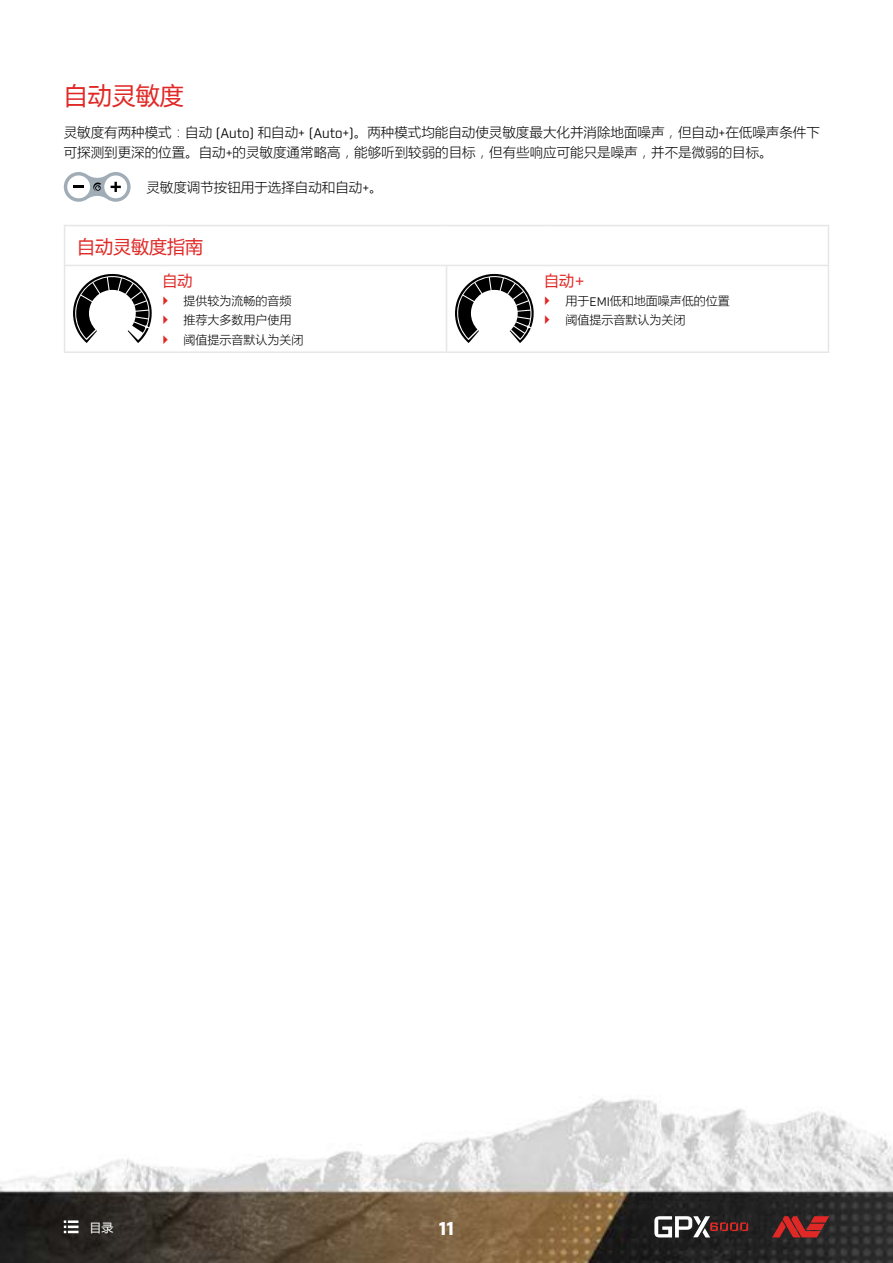
<style>
.page{position:relative;width:893px;height:1263px;background:#fff}
.page>*{position:absolute;margin:0;border:0;box-sizing:border-box;transform-origin:0 0}
.t1{font:24px "Microsoft Ya Hei";color:#e02926}
.t2{font:18px "Microsoft Ya Hei";color:#e02926}
.t3{font:900 18px "Industry";color:#fff}
.t4{font:15px "Microsoft Ya Hei";color:#e02926}
.t5{font:300 13.5px/20.2px "Microsoft Ya Hei";color:#000}
.t6{font:300 12px/19.2px "Microsoft Ya Hei";color:#000}
.t7{font:12px "Microsoft Ya Hei";color:#fff}
.s1{font-family:"Industry";font-weight:400}
</style>
<div class="page">
<img style="left:0;top:185px;width:893px;height:1078px">
<svg style="left:64px;top:1220px;width:15px;height:13px"></svg>
<svg style="left:654px;top:1216px;width:94px;height:21px"></svg>
<svg style="left:772px;top:1216px;width:57px;height:21px"></svg>
<svg style="left:64px;top:172px;width:67px;height:30px"></svg>
<svg style="left:65px;top:226px;width:763px;height:125px"></svg>
<hr style="left:64px;top:225px;width:98px;height:1px;background:#e6e6e6">
<hr style="left:64px;top:226px;width:1px;height:39px;background:#e6e6e6">
<hr style="left:162px;top:225px;width:284px;height:1px;background:#e6e6e6">
<hr style="left:446px;top:225px;width:98px;height:1px;background:#e6e6e6">
<hr style="left:544px;top:225px;width:285px;height:1px;background:#e6e6e6">
<hr style="left:828px;top:226px;width:1px;height:39px;background:#e6e6e6">
<hr style="left:64px;top:265px;width:98px;height:1px;background:#e6e6e6">
<hr style="left:64px;top:266px;width:1px;height:85px;background:#e6e6e6">
<hr style="left:162px;top:265px;width:284px;height:1px;background:#e6e6e6">
<hr style="left:64px;top:351px;width:98px;height:2px;background:#e6e6e6">
<hr style="left:162px;top:351px;width:284px;height:2px;background:#e6e6e6">
<hr style="left:544px;top:265px;width:285px;height:1px;background:#e6e6e6">
<hr style="left:828px;top:266px;width:1px;height:85px;background:#e6e6e6">
<hr style="left:446px;top:351px;width:98px;height:2px;background:#e6e6e6">
<hr style="left:544px;top:351px;width:285px;height:2px;background:#e6e6e6">
<svg style="left:73px;top:274px;width:79px;height:69px"></svg>
<svg style="left:163px;top:296px;width:5px;height:9px"></svg>
<svg style="left:163px;top:316px;width:5px;height:8px"></svg>
<svg style="left:163px;top:335px;width:5px;height:9px"></svg>
<svg style="left:446px;top:265px;width:382px;height:87px"></svg>
<h1 class="t1" style="left:64px;top:79px;width:121px">自动灵敏度</h1>
<p class="t5" style="left:64px;top:122px;width:758px">灵敏度有两种模式：自动 <span class="s1">(Auto)</span> 和自动<span class="s1">+ (Auto+)</span>。两种模式均能自动使灵敏度最大化并消除地面噪声，但自动<span class="s1">+</span>在低噪声条件下可探测到更深的位置。自动<span class="s1">+</span>的灵敏度通常略高，能够听到较弱的目标，但有些响应可能只是噪声，并不是微弱的目标。</p>
<p class="t5" style="left:146px;top:177px;width:238px">灵敏度调节按钮用于选择自动和自动<span class="s1">+</span>。</p>
<h2 class="t2" style="left:77px;top:234px;width:128px">自动灵敏度指南</h2>
<p class="t4" style="left:162px;top:270px;width:31px">自动</p>
<p class="t6" style="left:184px;top:291px;width:122px">提供较为流畅的音频推荐大多数用户使用阈值提示音默认为关闭</p>
<p class="t4" style="left:544px;top:270px;width:43px">自动+</p>
<p class="t6" style="left:566px;top:291px;width:166px">用于<span class="s1">EMI</span>低和地面噪声低的位置阈值提示音默认为关闭</p>
<p class="t7" style="left:90px;top:1219px;width:25px">目录</p>
<h2 class="t3" style="left:439px;top:1217px;width:17px">11</h2>
</div>
